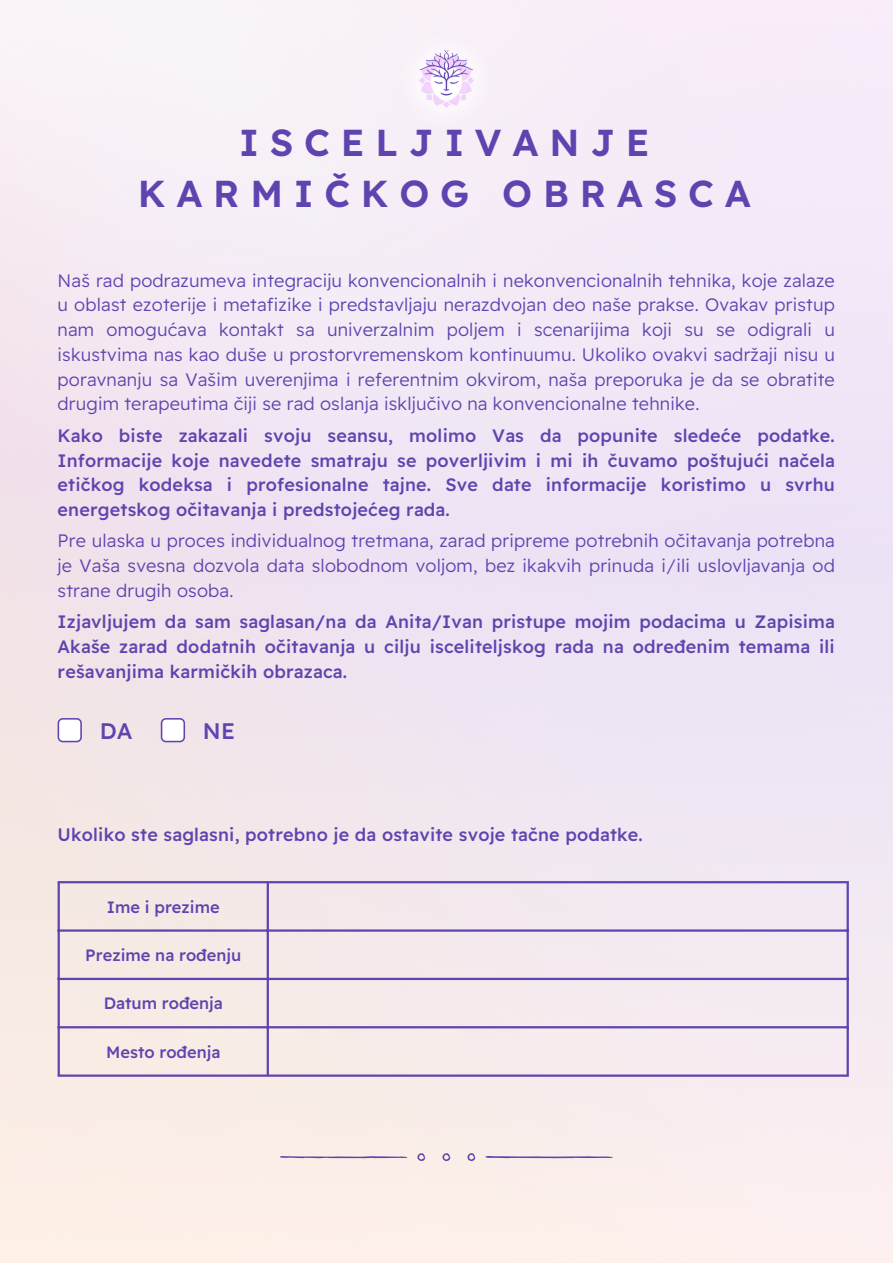
<style>
.page{position:relative;width:893px;height:1264px;background:#fff}
.page>*{position:absolute;margin:0;border:0;box-sizing:border-box;transform-origin:0 0}
.t1{font:600 37.5px/51.8px "Readex Pro";letter-spacing:.285em;color:#5f44b0;text-align:center}
.t2{font:500 22.5px "Readex Pro";color:#5f44b0}
.t3{font:300 18px/24.8px "Readex Pro";letter-spacing:.01em;color:#5f44b0;text-align:justify}
.t4{font:500 18px/24.8px "Readex Pro";letter-spacing:.01em;color:#5f44b0;text-align:justify}
.t5{font:500 16.5px "Readex Pro";color:#5f44b0}
</style>
<div class="page">
<img style="left:0;top:0;width:892px;height:1262px">
<img style="left:392px;top:26px;width:108px;height:108px">
<svg style="left:280px;top:1155px;width:127px;height:3px"></svg>
<svg style="left:485px;top:1155px;width:128px;height:3px"></svg>
<svg style="left:442px;top:1153px;width:8px;height:7px"></svg>
<svg style="left:417px;top:1153px;width:8px;height:7px"></svg>
<svg style="left:467px;top:1153px;width:8px;height:7px"></svg>
<svg style="left:58px;top:718px;width:24px;height:24px"></svg>
<svg style="left:161px;top:718px;width:24px;height:24px"></svg>
<hr style="left:58px;top:883px;width:2px;height:191px;background:#5f44b0">
<hr style="left:267px;top:883px;width:2px;height:191px;background:#5f44b0">
<hr style="left:846px;top:883px;width:2px;height:191px;background:#5f44b0">
<hr style="left:58px;top:881px;width:790px;height:2px;background:#5f44b0">
<hr style="left:58px;top:929px;width:790px;height:2px;background:#5f44b0">
<hr style="left:58px;top:977px;width:790px;height:3px;background:#5f44b0">
<hr style="left:58px;top:1026px;width:790px;height:2px;background:#5f44b0">
<hr style="left:58px;top:1074px;width:790px;height:2px;background:#5f44b0">
<p class="t1" style="left:138px;top:116px;width:614px">ISCELJIVANJE<br>KARMIČKOG OBRASCA</p>
<p class="t3" style="left:58px;top:267px;width:778px">Naš rad podrazumeva integraciju konvencionalnih i nekonvencionalnih tehnika, koje zalaze u oblast ezoterije i metafizike i predstavljaju nerazdvojan deo naše prakse. Ovakav pristup nam omogućava kontakt sa univerzalnim poljem i scenarijima koji su se odigrali u iskustvima nas kao duše u prostorvremenskom kontinuumu. Ukoliko ovakvi sadržaji nisu u poravnanju sa Vašim uverenjima i referentnim okvirom, naša preporuka je da se obratite drugim terapeutima čiji se rad oslanja isključivo na konvencionalne tehnike.</p>
<p class="t4" style="left:58px;top:422px;width:778px">Kako biste zakazali svoju seansu, molimo Vas da popunite sledeće podatke.<br>Informacije koje navedete smatraju se poverljivim i mi ih čuvamo poštujući načela etičkog kodeksa i profesionalne tajne. Sve date informacije koristimo u svrhu energetskog očitavanja i predstojećeg rada.</p>
<p class="t3" style="left:58px;top:528px;width:778px">Pre ulaska u proces individualnog tretmana, zarad pripreme potrebnih očitavanja potrebna je Vaša svesna dozvola data slobodnom voljom, bez ikakvih prinuda i/ili uslovljavanja od strane drugih osoba.</p>
<p class="t4" style="left:58px;top:609px;width:778px">Izjavljujem da sam saglasan/na da Anita/Ivan pristupe mojim podacima u Zapisima Akaše zarad dodatnih očitavanja u cilju isceliteljskog rada na određenim temama ili rešavanjima karmičkih obrazaca.</p>
<p class="t2" style="left:100px;top:716px;width:34px">DA</p>
<p class="t2" style="left:203px;top:716px;width:34px">NE</p>
<p class="t4" style="left:58px;top:822px;width:586px">Ukoliko ste saglasni, potrebno je da ostavite svoje tačne podatke.</p>
<p class="t5" style="left:107px;top:896px;width:114px">Ime i prezime</p>
<p class="t5" style="left:85px;top:944px;width:157px">Prezime na rođenju</p>
<p class="t5" style="left:104px;top:992px;width:120px">Datum rođenja</p>
<p class="t5" style="left:106px;top:1041px;width:116px">Mesto rođenja</p>
</div>
